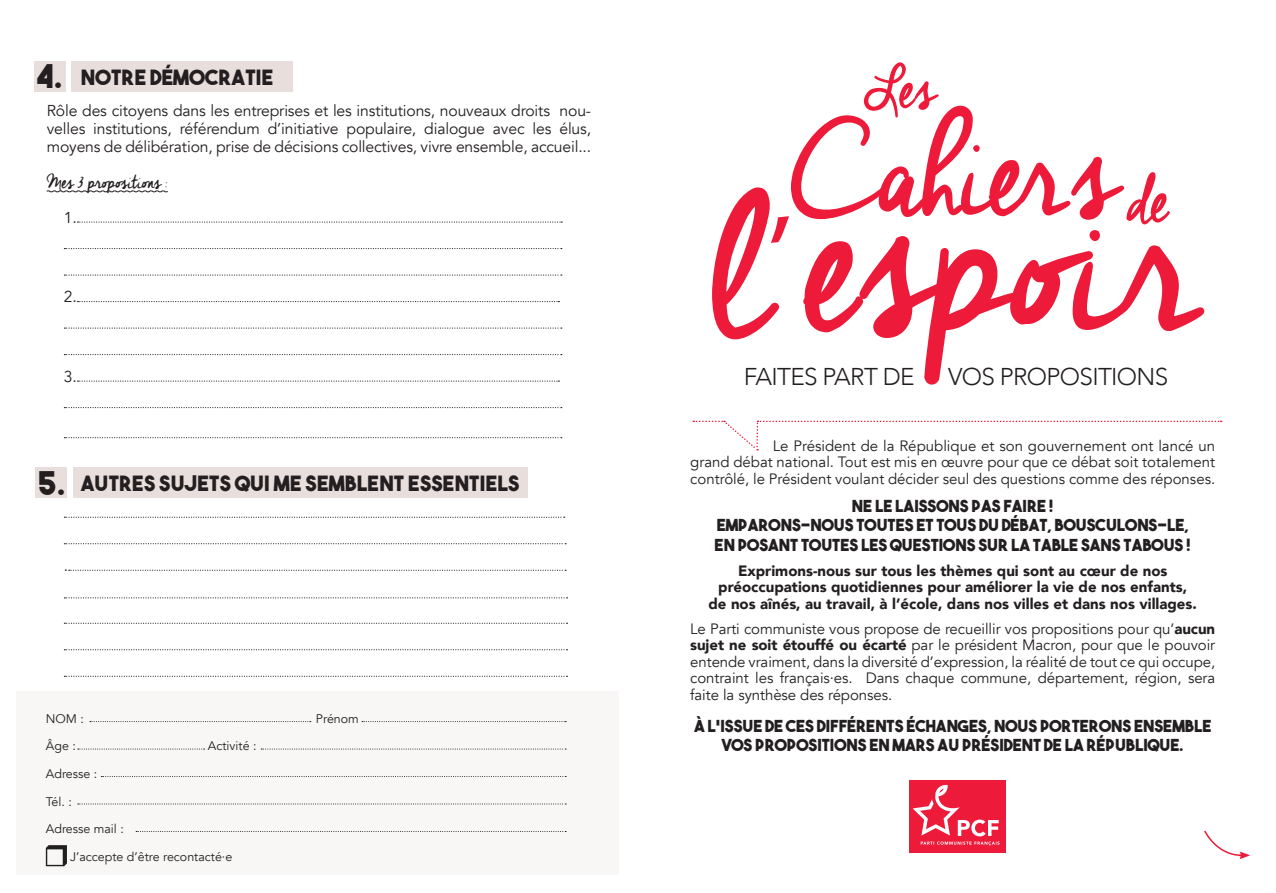
<style>
.page{position:relative;width:1276px;height:893px;background:#fff}
.page>*{position:absolute;margin:0;border:0;box-sizing:border-box;transform-origin:0 0}
.t1{font:250.65px "Cheddar Jack";color:#ed1a3a}
.t2{font:160.35px "Cheddar Jack";letter-spacing:-.025em;color:#ed1a3a}
.t3{font:83.7px "Cheddar Jack";color:#ed1a3a}
.t4{font:72.75px "Cheddar Jack";color:#ed1a3a}
.numero{font:32.55px "The Bold Font";color:#231f20}
.t5{font:300 24.3px "Avenir";letter-spacing:-.025em;color:#231f20}
.t6{font:24px "Cheddar Jack";letter-spacing:-.025em;color:#231f20}
.titre{font:21px "The Bold Font";letter-spacing:.01em;color:#231f20}
.t7{font:16.5px/19.5px "The Bold Font";color:#231f20;text-align:center}
.t8{font:15.75px/18px "Avenir";letter-spacing:-.01em;color:#231f20;text-align:justify}
.t9{font:15px/16.5px "Avenir";letter-spacing:-.005em;color:#231f20;text-align:justify}
.t10{font:900 15px/16.5px "Avenir";color:#231f20;text-align:center}
.t11{font:12.45px "Avenir";color:#231f20}
.s1{font-weight:900}
</style>
<div class="page">
<svg style="left:693px;top:421px;width:528px;height:30px"></svg>
<svg style="left:1204px;top:830px;width:46px;height:29px"></svg>
<svg style="left:803px;top:230px;width:401px;height:155px"></svg>
<svg style="left:771px;top:216px;width:18px;height:27px"></svg>
<div style="left:909px;top:780px;width:96px;height:72px;background:#ed1a3a"></div>
<svg style="left:912px;top:784px;width:87px;height:62px"></svg>
<div style="left:16px;top:691px;width:603px;height:184px;background:#f8f7f6"></div>
<div style="left:73px;top:468px;width:454px;height:30px;background:#e8dfdd"></div>
<div style="left:71px;top:62px;width:221px;height:30px;background:#e8dfdd"></div>
<div style="left:34px;top:62px;width:31px;height:30px;background:#e8dfdd"></div>
<svg style="left:46px;top:190px;width:122px;height:3px"></svg>
<svg style="left:77px;top:221px;width:485px;height:2px"></svg>
<svg style="left:64px;top:248px;width:498px;height:1px"></svg>
<svg style="left:64px;top:274px;width:498px;height:2px"></svg>
<svg style="left:77px;top:301px;width:482px;height:1px"></svg>
<svg style="left:64px;top:327px;width:498px;height:2px"></svg>
<svg style="left:64px;top:354px;width:498px;height:1px"></svg>
<svg style="left:77px;top:381px;width:482px;height:1px"></svg>
<svg style="left:64px;top:407px;width:498px;height:1px"></svg>
<svg style="left:64px;top:437px;width:498px;height:1px"></svg>
<svg style="left:64px;top:517px;width:501px;height:1px"></svg>
<svg style="left:64px;top:543px;width:502px;height:1px"></svg>
<svg style="left:69px;top:570px;width:497px;height:1px"></svg>
<svg style="left:64px;top:597px;width:503px;height:1px"></svg>
<svg style="left:64px;top:623px;width:503px;height:1px"></svg>
<svg style="left:64px;top:649px;width:503px;height:1px"></svg>
<svg style="left:64px;top:676px;width:503px;height:1px"></svg>
<div style="left:36px;top:468px;width:31px;height:30px;background:#e8dfdd"></div>
<svg style="left:46px;top:845px;width:21px;height:21px"></svg>
<svg style="left:90px;top:721px;width:221px;height:1px"></svg>
<svg style="left:78px;top:748px;width:127px;height:2px"></svg>
<svg style="left:78px;top:803px;width:488px;height:1px"></svg>
<svg style="left:362px;top:721px;width:204px;height:1px"></svg>
<svg style="left:261px;top:748px;width:305px;height:2px"></svg>
<svg style="left:136px;top:831px;width:430px;height:1px"></svg>
<svg style="left:101px;top:776px;width:465px;height:1px"></svg>
<p class="numero" style="left:36px;top:56px;width:28px">4.</p>
<p class="titre" style="left:81px;top:64px;width:194px">NOTRE DÉMOCRATIE</p>
<p class="t8" style="left:47px;top:101px;width:546px">Rôle des citoyens dans les entreprises et les institutions, nouveaux droits nou&shy;velles institutions, référendum d’initiative populaire, dialogue avec les élus, moyens de délibération, prise de décisions collectives, vivre ensemble, accueil...</p>
<p class="t6" style="left:47px;top:168px;width:122px">Mes 3 propositions :</p>
<p class="t8" style="left:64px;top:208px;width:15px">1.</p>
<p class="t8" style="left:64px;top:288px;width:15px">2.</p>
<p class="t8" style="left:64px;top:367px;width:15px">3.</p>
<p class="numero" style="left:38px;top:462px;width:28px">5.</p>
<p class="titre" style="left:81px;top:470px;width:440px">AUTRES SUJETS QUI ME SEMBLENT ESSENTIELS</p>
<p class="t8" style="left:64px;top:557px;width:6px">.</p>
<p class="t11" style="left:46px;top:711px;width:40px">NOM :</p>
<p class="t11" style="left:316px;top:711px;width:44px">Prénom</p>
<p class="t11" style="left:46px;top:739px;width:32px">Âge :</p>
<p class="t11" style="left:208px;top:739px;width:50px">Activité :</p>
<p class="t11" style="left:46px;top:766px;width:53px">Adresse :</p>
<p class="t11" style="left:46px;top:794px;width:28px">Tél. :</p>
<p class="t11" style="left:46px;top:822px;width:79px">Adresse mail :</p>
<p class="t11" style="left:70px;top:849px;width:164px">J’accepte d’être recontacté·e</p>
<p class="t4" style="left:864px;top:48px;width:74px">Les</p>
<p class="t2" style="left:790px;top:83px;width:330px">Cahiers</p>
<p class="t3" style="left:1126px;top:153px;width:45px">de</p>
<p class="t1" style="left:709px;top:136px;width:68px">l</p>
<p class="t5" style="left:744px;top:362px;width:172px">FAITES PART DE</p>
<p class="t5" style="left:948px;top:362px;width:222px">VOS PROPOSITIONS</p>
<p class="t9" style="left:690px;top:437px;width:526px;text-indent:82px">Le Président de la République et son gouvernement ont lancé un grand débat national. Tout est mis en œuvre pour que ce débat soit totalement contrôlé, le Président voulant décider seul des questions comme des réponses.</p>
<p class="t7" style="left:714px;top:495px;width:478px">NE LE LAISSONS PAS FAIRE !<br>EMPARONS-NOUS TOUTES ET TOUS DU DÉBAT, BOUSCULONS-LE,<br>EN POSANT TOUTES LES QUESTIONS SUR LA TABLE SANS TABOUS !</p>
<p class="t10" style="left:708px;top:562px;width:490px">Exprimons-nous sur tous les thèmes qui sont au cœur de nos préoccupations quotidiennes pour améliorer la vie de nos enfants, de nos aînés, au travail, à l’école, dans nos villes et dans nos villages.</p>
<p class="t9" style="left:690px;top:620px;width:526px">Le Parti communiste vous propose de recueillir vos propositions pour qu’<span class="s1">aucun sujet ne soit étouffé ou écarté</span> par le président Macron, pour que le pouvoir entende vraiment, dans la diversité d’expression, la réalité de tout ce qui occupe, contraint les français·es. Dans chaque commune, département, région, sera faite la synthèse des réponses.</p>
<p class="t7" style="left:694px;top:716px;width:519px">À L’ISSUE DE CES DIFFÉRENTS ÉCHANGES, NOUS PORTERONS ENSEMBLE<br>VOS PROPOSITIONS EN MARS AU PRÉSIDENT DE LA RÉPUBLIQUE.</p>
</div>
